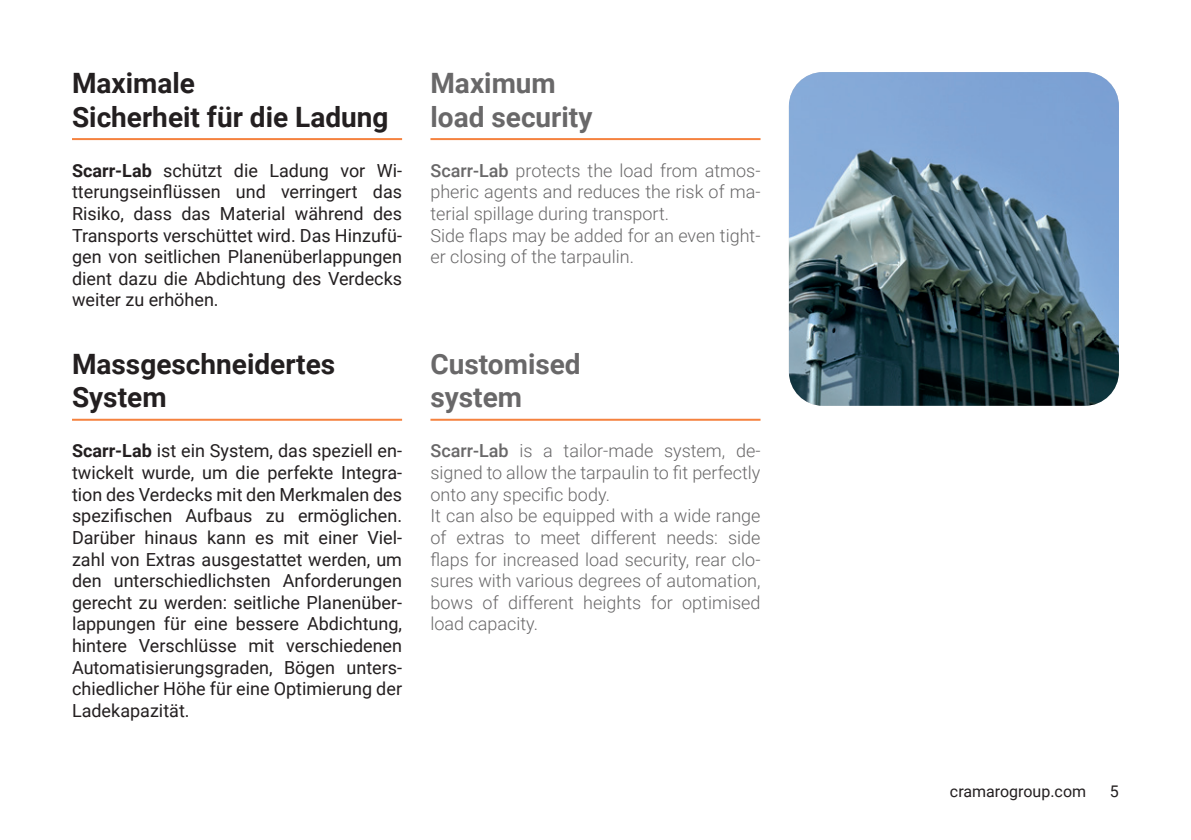
<style>
.page{position:relative;width:1191px;height:840px;background:#fff}
.page>*{position:absolute;margin:0;border:0;box-sizing:border-box;transform-origin:0 0}
.t1{font:700 28px/33.6px "Roboto";color:#231f20}
.t2{font:700 28px/33.6px "Roboto";color:#696869}
.t3{font:18px/21.6px "Roboto";color:#231f20;text-align:justify}
.t4{font:300 18px/21.6px "Roboto";color:#696869}
.t5{font:16px "Roboto";color:#231f20}
.s1{font-weight:700}
.s2{font-weight:500}
</style>
<div class="page">
<hr style="left:72px;top:138px;width:330px;height:2px;background:#f5823f">
<hr style="left:72px;top:418px;width:330px;height:2px;background:#f5823f">
<hr style="left:430px;top:138px;width:330px;height:2px;background:#f5823f">
<hr style="left:430px;top:418px;width:330px;height:2px;background:#f5823f">
<img style="left:789px;top:72px;width:330px;height:333px">
<h1 class="t1" style="left:72px;top:65px;width:318px">Maximale<br>Sicherheit für die Ladung</h1>
<p class="t3" style="left:72px;top:159px;width:331px"><span class="s1">Scarr-Lab</span> schützt die Ladung vor Wi&shy;tterungseinflüssen und verringert das Risiko, dass das Material während des Transports verschüttet wird. Das Hinzufü&shy;gen von seitlichen Planenüberlappungen dient dazu die Abdichtung des Verdecks weiter zu erhöhen.</p>
<h1 class="t1" style="left:72px;top:346px;width:265px">Massgeschneidertes<br>System</h1>
<p class="t3" style="left:72px;top:439px;width:331px"><span class="s1">Scarr-Lab</span> ist ein System, das speziell en&shy;twickelt wurde, um die perfekte Integra&shy;tion des Verdecks mit den Merkmalen des spezifischen Aufbaus zu ermöglichen.<br>Darüber hinaus kann es mit einer Viel&shy;zahl von Extras ausgestattet werden, um den unterschiedlichsten Anforderungen gerecht zu werden: seitliche Planenüber&shy;lappungen für eine bessere Abdichtung, hintere Verschlüsse mit verschiedenen Automatisierungsgraden, Bögen unters&shy;chiedlicher Höhe für eine Optimierung der Ladekapazität.</p>
<h1 class="t2" style="left:430px;top:65px;width:163px">Maximum load security</h1>
<p class="t4" style="left:430px;top:159px;width:331px"><span class="s2">Scarr-Lab</span> protects the load from atmos&shy;pheric agents and reduces the risk of ma&shy;terial spillage during transport.<br>Side flaps may be added for an even tight&shy;er closing of the tarpaulin.</p>
<h1 class="t2" style="left:430px;top:346px;width:152px">Customised system</h1>
<p class="t4" style="left:430px;top:439px;width:331px"><span class="s2">Scarr-Lab</span> is a tailor-made system, de&shy;signed to allow the tarpaulin to fit perfectly onto any specific body.<br>It can also be equipped with a wide range of extras to meet different needs: side flaps for increased load security, rear clo&shy;sures with various degrees of automation, bows of different heights for optimised load capacity.</p>
<p class="t5" style="left:950px;top:779px;width:138px">cramarogroup.com</p>
<p class="t5" style="left:1110px;top:779px;width:10px">5</p>
</div>
